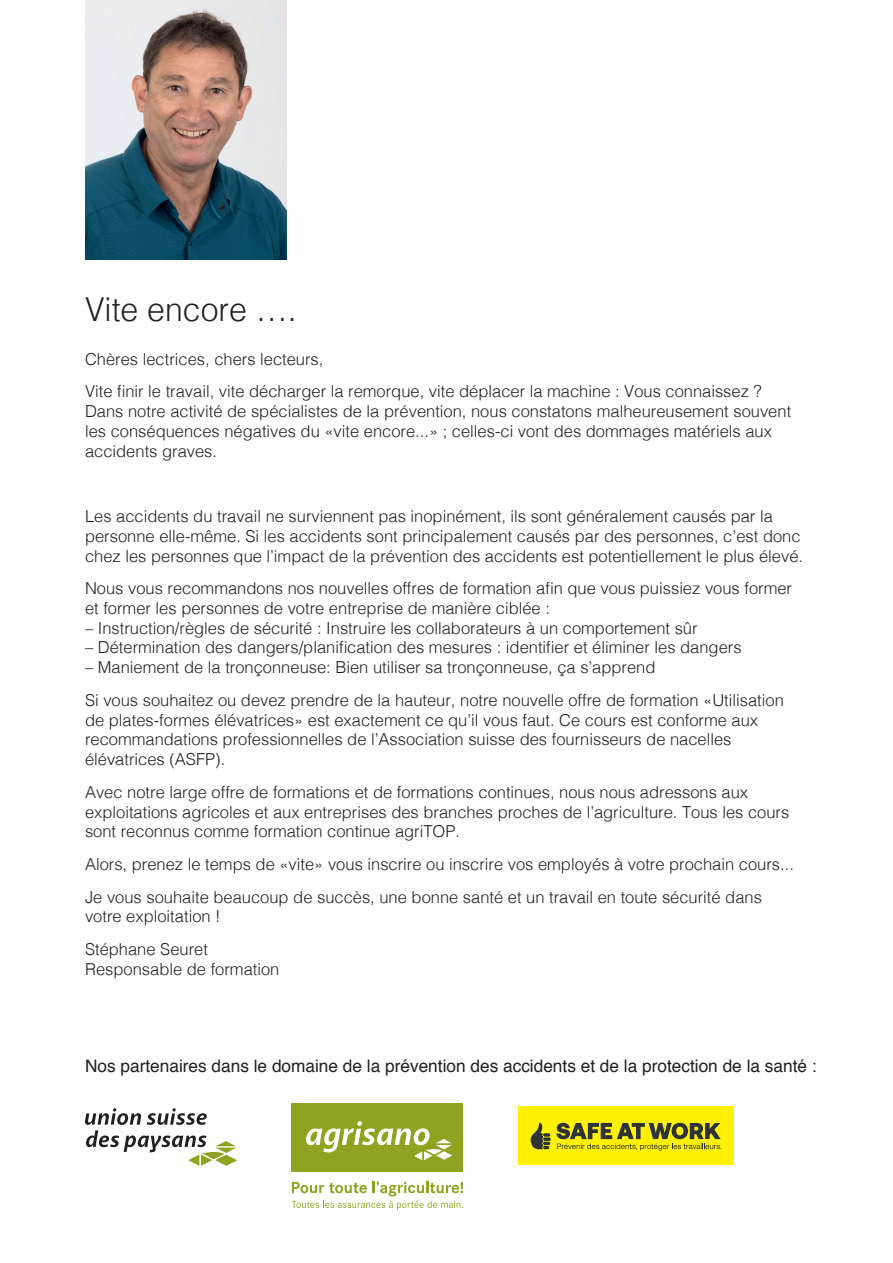
<style>
.page{position:relative;width:893px;height:1263px;background:#fff}
.page>*{position:absolute;margin:0;border:0;box-sizing:border-box;transform-origin:0 0}
.t1{font:300 33px "Helvetica";color:#231f20}
.t2{font:17.25px "Helvetica";color:#231f20}
.t3{font:300 16.5px/19.8px "Helvetica";color:#231f20}
.s1{font-family:"Helvetica Neue";font-stretch:condensed}
</style>
<div class="page">
<img style="left:85px;top:0;width:202px;height:259px">
<div style="left:292px;top:1104px;width:171px;height:68px;background:#90a21f"></div>
<svg style="left:306px;top:1121px;width:146px;height:39px"></svg>
<svg style="left:292px;top:1181px;width:171px;height:29px"></svg>
<svg style="left:85px;top:1108px;width:152px;height:58px"></svg>
<div style="left:518px;top:1106px;width:216px;height:58px;background:#fff101"></div>
<svg style="left:530px;top:1123px;width:191px;height:27px"></svg>
<h1 class="t1" style="left:85px;top:281px;width:213px">Vite encore ….</h1>
<p class="t3" style="left:85px;top:341px;width:678px;line-height:32.5px">Chères lectrices, chers lecteurs,<br>Vite finir le travail, vite décharger la remorque, vite déplacer la machine : Vous connaissez ?</p>
<p class="t3" style="left:85px;top:400px;width:708px">Dans notre activité de spécialistes de la prévention, nous constatons malheureusement souvent les conséquences négatives du «vite encore...» ; celles-ci vont des dommages matériels aux accidents graves.</p>
<p class="t3" style="left:85px;top:505px;width:720px">Les accidents du travail ne surviennent pas inopinément, ils sont généralement causés par la personne elle-même. Si les accidents sont principalement causés par des personnes, c<span class="s1">’</span>est donc chez les personnes que l’impact de la prévention des accidents est potentiellement le plus élevé.</p>
<p class="t3" style="left:85px;top:577px;width:709px">Nous vous recommandons nos nouvelles offres de formation afin que vous puissiez vous former et former les personnes de votre entreprise de manière ciblée :</p>
<p class="t3" style="left:85px;top:617px;width:614px">– Instruction/règles de sécurité : Instruire les collaborateurs à un comportement sûr</p>
<p class="t3" style="left:85px;top:636px;width:658px">– Détermination des dangers/planification des mesures : identifier et éliminer les dangers</p>
<p class="t3" style="left:85px;top:650px;width:700px;line-height:32.5px">– Maniement de la tronçonneuse: Bien utiliser sa tronçonneuse, ça s’apprend<br>Si vous souhaitez ou devez prendre de la hauteur, notre nouvelle offre de formation «Utilisation</p>
<p class="t3" style="left:85px;top:709px;width:675px">de plates-formes élévatrices» est exactement ce qu’il vous faut. Ce cours est conforme aux recommandations professionnelles de l’Association suisse des fournisseurs de nacelles élévatrices (ASFP).</p>
<p class="t3" style="left:85px;top:781px;width:706px">Avec notre large offre de formations et de formations continues, nous nous adressons aux exploitations agricoles et aux entreprises des branches proches de l’agriculture. Tous les cours sont reconnus comme formation continue agriTOP.</p>
<p class="t3" style="left:85px;top:847px;width:710px;line-height:32.5px">Alors, prenez le temps de «vite» vous inscrire ou inscrire vos employés à votre prochain cours...<br>Je vous souhaite beaucoup de succès, une bonne santé et un travail en toute sécurité dans</p>
<p class="t3" style="left:85px;top:899px;width:137px;line-height:32.5px">votre exploitation !<br>Stéphane Seuret</p>
<p class="t3" style="left:85px;top:958px;width:196px">Responsable de formation</p>
<p class="t2" style="left:85px;top:1052px;width:733px">Nos partenaires dans le domaine de la prévention des accidents et de la protection de la santé :</p>
</div>
